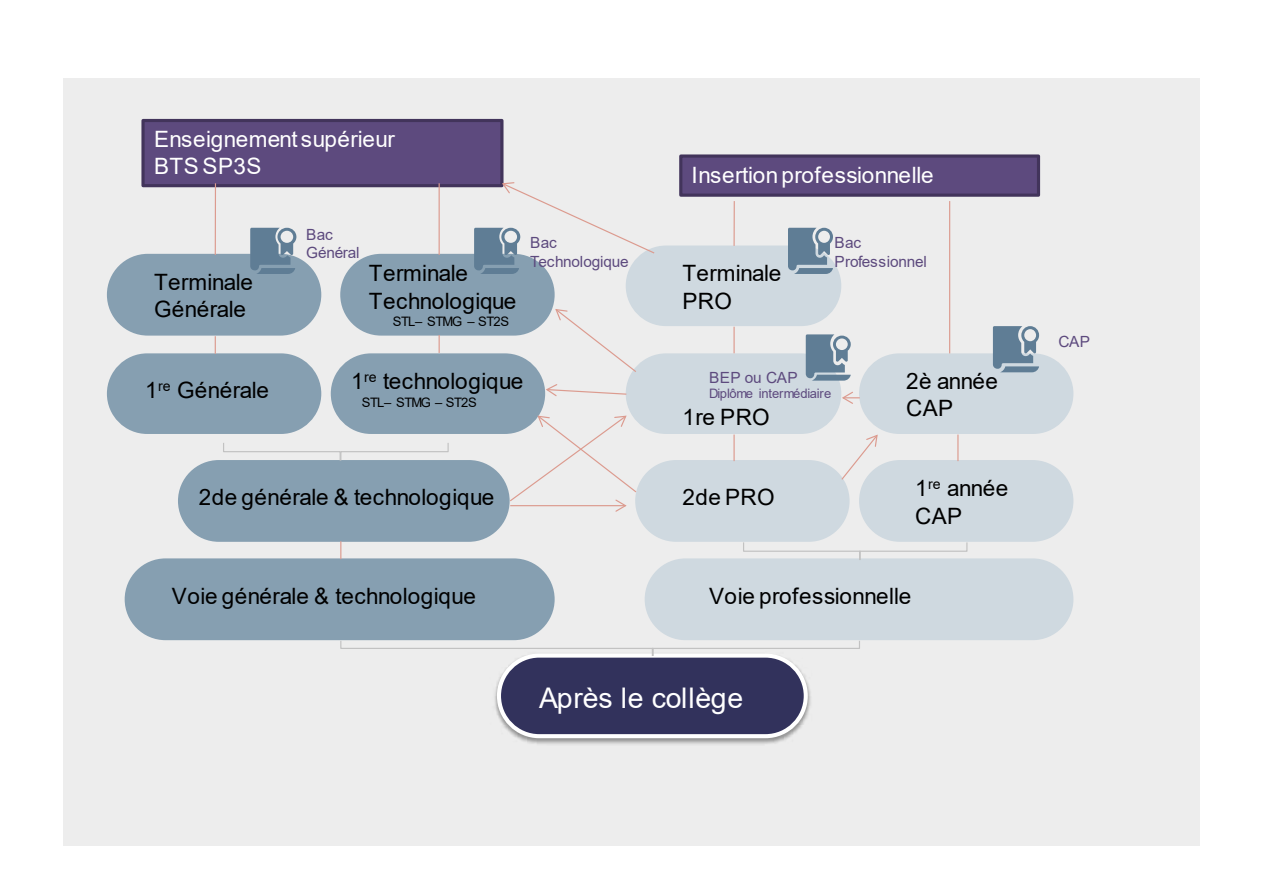
<style>
.page{position:relative;width:1263px;height:893px;background:#fff}
.page>*{position:absolute;margin:0;border:0;box-sizing:border-box;transform-origin:0 0}
.t1{font:28.5px "Arial";color:#fff}
.t2{font:22.5px/27.3px "Arial";letter-spacing:.01em;color:#000}
.t3{font:22.5px/27.3px "Arial";letter-spacing:.015em;color:#fff}
.t4{font:22.5px/27.3px "Arial";letter-spacing:-.01em;color:#000}
.t5{font:15.45px/18.9px "Arial";letter-spacing:-.02em;color:#5d4a7e}
.t6{font:13.05px "Arial";letter-spacing:-.05em;color:#000}
.t7{font:13.05px "Arial";letter-spacing:-.01em;color:#5d4a7e}
</style>
<div class="page">
<div style="left:63px;top:79px;width:1136px;height:767px;background:#ededed"></div>
<img style="left:494px;top:658px;width:317px;height:86px">
<div style="left:499px;top:656px;width:307px;height:80px;background:#32325c;border-radius:40px"></div>
<div style="left:497px;top:653px;width:311px;height:85px;border:4px solid #fff;border-radius:40px"></div>
<div style="left:125px;top:558px;width:430px;height:82px;background:#869fb1;border-radius:41px"></div>
<div style="left:645px;top:558px;width:428px;height:82px;background:#cfd9e0;border-radius:41px"></div>
<div style="left:859px;top:460px;width:214px;height:82px;background:#cfd9e0;border-radius:41px"></div>
<div style="left:635px;top:460px;width:214px;height:82px;background:#cfd9e0;border-radius:41px"></div>
<div style="left:331px;top:353px;width:214px;height:81px;background:#869fb1;border-radius:40px"></div>
<div style="left:107px;top:353px;width:214px;height:81px;background:#869fb1;border-radius:40px"></div>
<svg style="left:340px;top:640px;width:520px;height:17px"></svg>
<div style="left:178px;top:460px;width:332px;height:82px;background:#869fb1;border-radius:41px"></div>
<div style="left:626px;top:246px;width:215px;height:80px;background:#cfd9e0;border-radius:40px"></div>
<div style="left:859px;top:353px;width:214px;height:81px;background:#cfd9e0;border-radius:40px"></div>
<div style="left:626px;top:353px;width:215px;height:81px;background:#cfd9e0;border-radius:40px"></div>
<div style="left:681px;top:156px;width:357px;height:39px;background:#5d4a7e"></div>
<div style="left:679px;top:154px;width:361px;height:43px;border:3px solid #42345b"></div>
<div style="left:141px;top:119px;width:362px;height:68px;background:#5d4a7e;border:3px solid #42345b"></div>
<svg style="left:742px;top:541px;width:226px;height:19px"></svg>
<div style="left:107px;top:254px;width:214px;height:82px;background:#869fb1;border-radius:41px"></div>
<div style="left:340px;top:254px;width:215px;height:82px;background:#869fb1;border-radius:41px"></div>
<svg style="left:215px;top:336px;width:1px;height:18px"></svg>
<svg style="left:439px;top:335px;width:1px;height:18px"></svg>
<hr style="left:733px;top:327px;width:2px;height:26px;background:#dc9b8f">
<hr style="left:733px;top:435px;width:2px;height:26px;background:#dc9b8f">
<svg style="left:957px;top:435px;width:1px;height:26px"></svg>
<svg style="left:250px;top:228px;width:46px;height:46px"></svg>
<svg style="left:993px;top:326px;width:46px;height:46px"></svg>
<svg style="left:788px;top:228px;width:45px;height:46px"></svg>
<svg style="left:806px;top:334px;width:45px;height:47px"></svg>
<svg style="left:509px;top:415px;width:129px;height:97px"></svg>
<svg style="left:545px;top:384px;width:82px;height:12px"></svg>
<svg style="left:555px;top:309px;width:82px;height:63px"></svg>
<svg style="left:840px;top:434px;width:38px;height:47px"></svg>
<svg style="left:842px;top:391px;width:18px;height:13px"></svg>
<hr style="left:215px;top:183px;width:1px;height:72px;background:#dc9b8f">
<hr style="left:439px;top:183px;width:1px;height:72px;background:#dc9b8f">
<svg style="left:474px;top:181px;width:181px;height:93px"></svg>
<hr style="left:733px;top:201px;width:2px;height:45px;background:#dc9b8f">
<hr style="left:949px;top:201px;width:1px;height:152px;background:#dc9b8f">
<svg style="left:340px;top:541px;width:1px;height:18px"></svg>
<svg style="left:223px;top:443px;width:226px;height:18px"></svg>
<p class="t3" style="left:154px;top:125px;width:242px">Enseignement supérieur<br>BTS SP3S</p>
<p class="t3" style="left:691px;top:161px;width:244px">Insertion professionnelle</p>
<p class="t5" style="left:306px;top:225px;width:55px">Bac<br>Général</p>
<p class="t5" style="left:530px;top:233px;width:100px">Bac<br>Technologique</p>
<p class="t5" style="left:835px;top:233px;width:94px">Bac<br>Professionnel</p>
<p class="t4" style="left:154px;top:269px;width:100px">Terminale<br>Générale</p>
<p class="t4" style="left:369px;top:260px;width:149px">Terminale<br>Technologique</p>
<p class="t2" style="left:682px;top:260px;width:100px">Terminale<br>PRO</p>
<p class="t6" style="left:393px;top:312px;width:118px">STL– STMG – ST2S</p>
<p class="t4" style="left:145px;top:376px;width:125px">1<sup>re</sup> Générale</p>
<p class="t2" style="left:351px;top:367px;width:174px">1<sup>re</sup> technologique</p>
<p class="t6" style="left:362px;top:393px;width:117px">STL– STMG – ST2S</p>
<p class="t5" style="left:709px;top:368px;width:90px">BEP ou CAP</p>
<p class="t7" style="left:709px;top:385px;width:124px">Diplôme intermédiaire</p>
<p class="t2" style="left:682px;top:403px;width:89px">1re PRO</p>
<p class="t2" style="left:906px;top:367px;width:93px">2è année<br>CAP</p>
<p class="t2" style="left:199px;top:484px;width:297px">2de générale &amp; technologique</p>
<p class="t2" style="left:682px;top:484px;width:94px">2de PRO</p>
<p class="t2" style="left:915px;top:475px;width:95px">1<sup>re</sup> année<br>CAP</p>
<p class="t2" style="left:172px;top:582px;width:305px">Voie générale &amp; technologique</p>
<p class="t2" style="left:709px;top:582px;width:204px">Voie professionnelle</p>
<p class="t1" style="left:539px;top:679px;width:206px">Après le collège</p>
<p class="t5" style="left:1058px;top:332px;width:33px">CAP</p>
</div>
